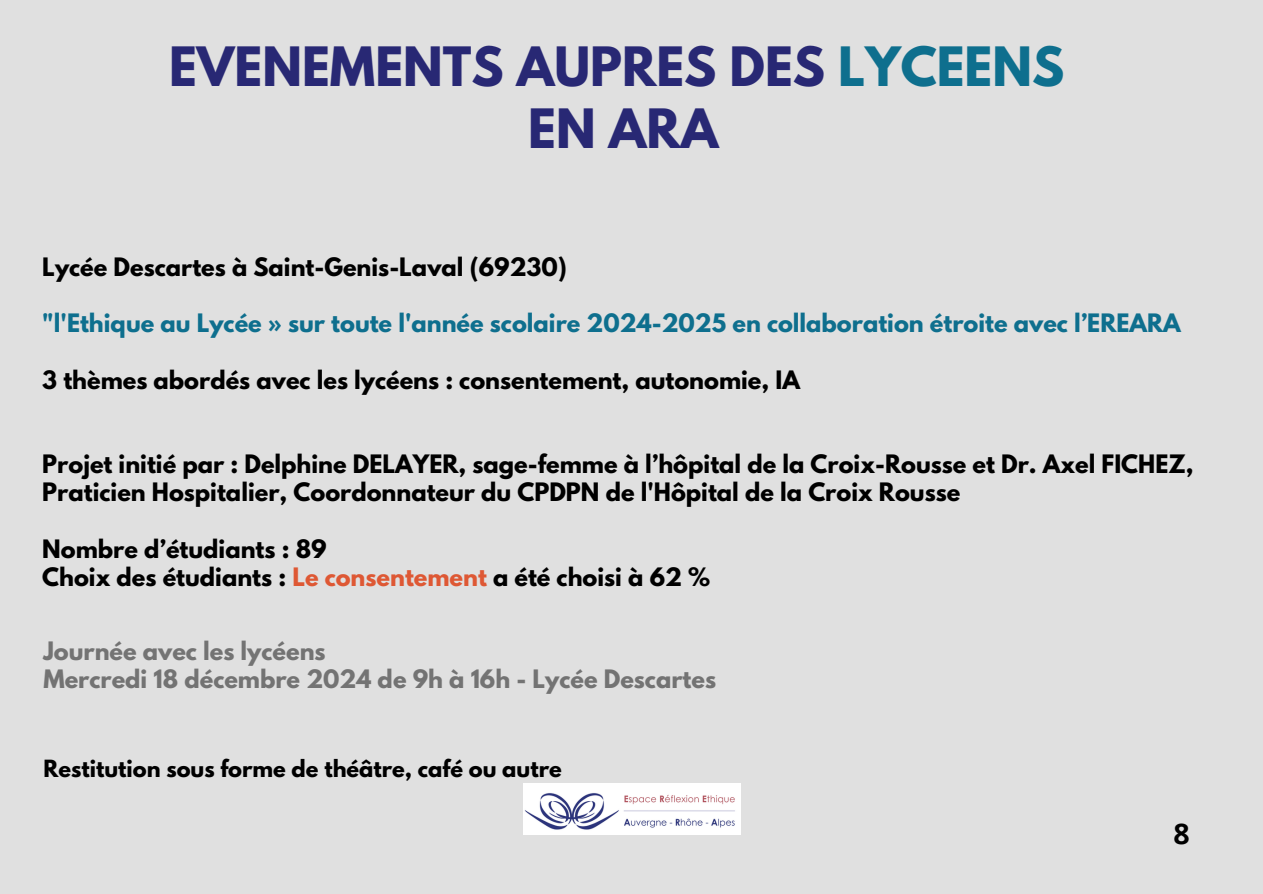
<style>
.page{position:relative;width:1263px;height:894px;background:#fff}
.page>*{position:absolute;margin:0;border:0;box-sizing:border-box;transform-origin:0 0}
.t1{font:700 48px/61.8px "League Spartan";color:#282874;text-align:center}
.t2{font:700 28.5px "Open Sans";color:#000}
.t3{font:700 22.5px/28.2px "League Spartan";color:#000}
.t4{font:700 22.5px "League Spartan";color:#0e6f8e}
.t5{font:700 22.5px "League Spartan";color:#737373}
.t6{font:700 21px "League Spartan";color:#000}
.s1{color:#0e6f8e}
.s2{color:#de5834}
</style>
<div class="page">
<div style="left:0;top:0;width:1263px;height:893px;background:#e0e0e0"></div>
<img style="left:523px;top:783px;width:217px;height:51px">
<h1 class="t1" style="left:169px;top:42px;width:897px">EVENEMENTS AUPRES DES <span class="s1">LYCEENS<br></span>EN ARA</h1>
<p class="t3" style="left:42px;top:256px;width:526px">Lycée Descartes à Saint-Genis-Laval (69230)</p>
<p class="t4" style="left:42px;top:312px;width:1140px">"l'Ethique au Lycée » sur toute l'année scolaire 2024-2025 en collaboration étroite avec l’EREARA</p>
<p class="t3" style="left:42px;top:368px;width:759px">3 thèmes abordés avec les lycéens : consentement, autonomie, IA</p>
<p class="t3" style="left:42px;top:452px;width:1153px">Projet initié par : Delphine DELAYER, sage-femme à l’hôpital de la Croix-Rousse et Dr. Axel FICHEZ,<br>Praticien Hospitalier, Coordonnateur du CPDPN de l'Hôpital de la Croix Rousse</p>
<p class="t3" style="left:42px;top:537px;width:286px">Nombre d’étudiants : 89</p>
<p class="t3" style="left:42px;top:565px;width:669px">Choix des étudiants : <span class="s2">Le consentement</span> a été choisi à 62 %</p>
<p class="t5" style="left:43px;top:639px;width:284px">Journée avec les lycéens</p>
<p class="t5" style="left:43px;top:667px;width:674px">Mercredi 18 décembre 2024 de 9h à 16h - Lycée Descartes</p>
<p class="t6" style="left:44px;top:757px;width:520px">Restitution sous forme de théâtre, café ou autre</p>
<p class="t2" style="left:1174px;top:813px;width:18px">8</p>
</div>
